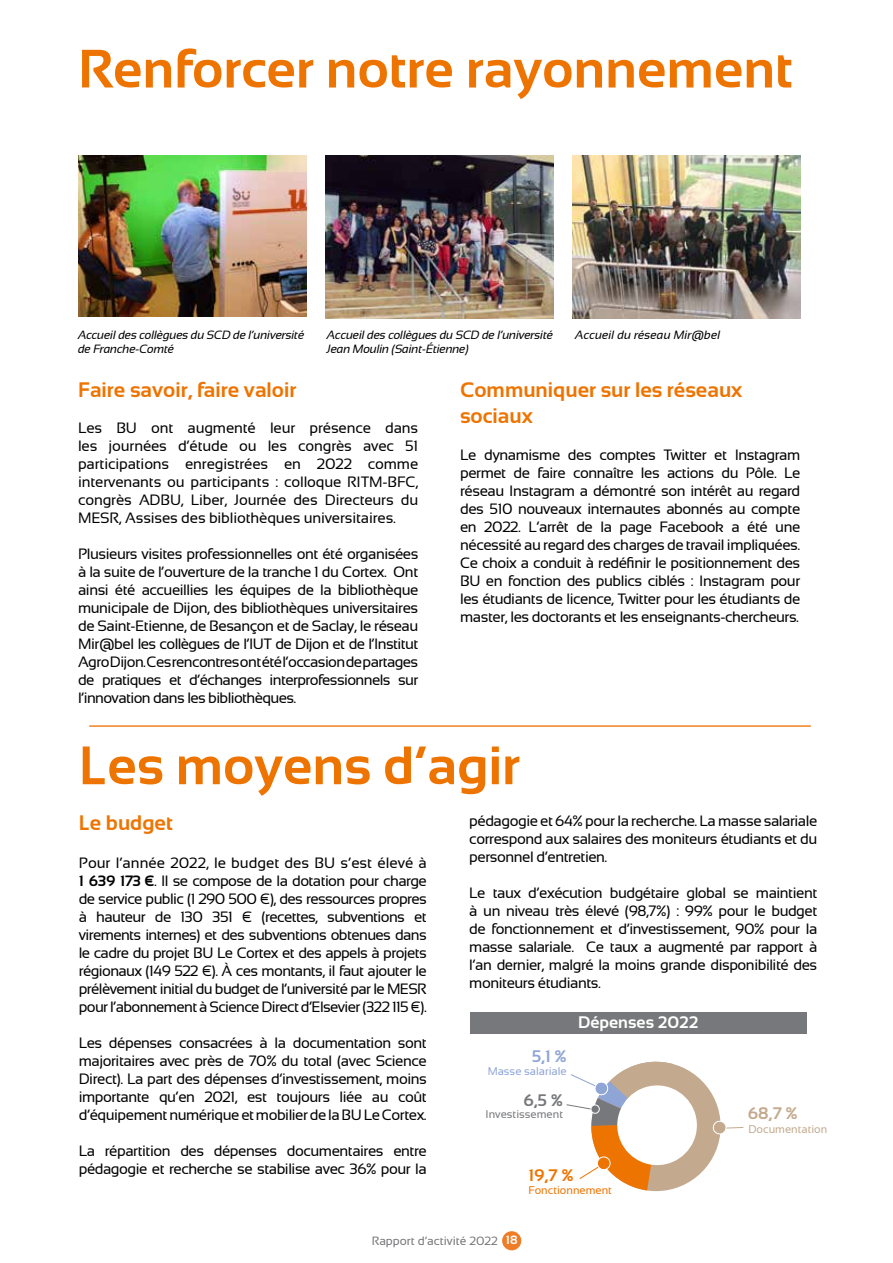
<style>
.page{position:relative;width:893px;height:1263px;background:#fff}
.page>*{position:absolute;margin:0;border:0;box-sizing:border-box;transform-origin:0 0}
.t1{font:700 54px "Sansation";color:#ee7402}
.t2{font:700 21px/25.2px "Sansation";color:#ee7402}
.t3{font:700 16.8px "Sansation";color:#fff}
.t4{font:700 16.8px "Sansation";color:#ee7402}
.t5{font:700 16.8px "Sansation";color:#c3aa8e}
.t6{font:700 16.8px "Sansation";color:#8fa5d5}
.t7{font:700 16.8px "Sansation";color:#77787b}
.t8{font:15px/18px "Sansation";letter-spacing:-.03em;color:#000;text-align:justify}
.t9{font:italic 12px/14.4px "Sansation";letter-spacing:-.02em;color:#000}
.t10{font:12px "Sansation";color:#77777a}
.t11{font:italic 12px "Sansation";color:#000}
.t12{font:11.1px "Sansation";color:#ee7402}
.t13{font:11.1px "Sansation";color:#8fa5d5}
.t14{font:11.1px "Sansation";color:#77787b}
.t15{font:11.1px "Sansation";color:#c3aa8e}
.s1{font-weight:700}
.s2{font-weight:700;color:#fff}
</style>
<div class="page">
<div style="left:502px;top:1231px;width:19px;height:19px;background:#ef7c26;border-radius:50%"></div>
<img style="left:79px;top:156px;width:227px;height:161px">
<img style="left:326px;top:156px;width:227px;height:163px">
<img style="left:573px;top:156px;width:227px;height:163px">
<div style="left:470px;top:1012px;width:337px;height:22px;background:#77787b"></div>
<svg style="left:566px;top:1061px;width:178px;height:130px"></svg>
<div style="left:617px;top:1085px;width:80px;height:80px;background:#fff;border-radius:50%"></div>
<div style="left:597px;top:1157px;width:13px;height:13px;background:#ee7402;border-radius:50%"></div>
<div style="left:597px;top:1156px;width:14px;height:14px;border:1px solid #fff;border-radius:50%"></div>
<hr style="left:89px;top:725px;width:722px;height:2px;background:#ee7402">
<h1 class="t1" style="left:78px;top:39px;width:716px">Renforcer notre rayonnement</h1>
<p class="t9" style="left:78px;top:328px;width:228px">Accueil des collègues du SCD de l’université de Franche-Comté</p>
<p class="t9" style="left:327px;top:328px;width:228px">Accueil des collègues du SCD de l’université<br>Jean Moulin (Saint-Étienne)</p>
<p class="t11" style="left:575px;top:328px;width:147px">Accueil du réseau Mir@bel</p>
<h2 class="t2" style="left:460px;top:377px;width:284px">Communiquer sur les réseaux sociaux</h2>
<p class="t8" style="left:460px;top:446px;width:342px">Le dynamisme des comptes Twitter et Instagram permet de faire connaître les actions du Pôle. Le réseau Instagram a démontré son intérêt au regard des 510 nouveaux internautes abonnés au compte en 2022. L’arrêt de la page Facebook a été une nécessité au regard des charges de travail impliquées.<br>Ce choix a conduit à redéfinir le positionnement des BU en fonction des publics ciblés : Instagram pour les étudiants de licence, Twitter pour les étudiants de master, les doctorants et les enseignants-chercheurs.</p>
<h2 class="t2" style="left:78px;top:377px;width:220px">Faire savoir, faire valoir</h2>
<p class="t8" style="left:78px;top:419px;width:342px">Les BU ont augmenté leur présence dans les journées d’étude ou les congrès avec 51 participations enregistrées en 2022 comme intervenants ou participants : colloque RITM-BFC, congrès ADBU, Liber, Journée des Directeurs du MESR, Assises des bibliothèques universitaires.</p>
<p class="t8" style="left:78px;top:545px;width:342px">Plusieurs visites professionnelles ont été organisées à la suite de l’ouverture de la tranche 1 du Cortex. Ont ainsi été accueillies les équipes de la bibliothèque municipale de Dijon, des bibliothèques universitaires de Saint-Etienne, de Besançon et de Saclay, le réseau Mir@bel les collègues de l’IUT de Dijon et de l’Institut Agro Dijon. Ces rencontres ont été l’occasion de partages de pratiques et d’échanges interprofessionnels sur l’innovation dans les bibliothèques.</p>
<h1 class="t1" style="left:79px;top:735px;width:443px">Les moyens d’agir</h1>
<h2 class="t2" style="left:79px;top:810px;width:96px">Le budget</h2>
<p class="t8" style="left:79px;top:853px;width:350px">Pour l’année 2022, le budget des BU s’est élevé à <span class="s1">1 639 173 €</span>. Il se compose de la dotation pour charge de service public (1 290 500 €), des ressources propres à hauteur de 130 351 € (recettes, subventions et virements internes) et des subventions obtenues dans le cadre du projet BU Le Cortex et des appels à projets régionaux (149 522 €). À ces montants, il faut ajouter le prélèvement initial du budget de l’université par le MESR pour l’abonnement à Science Direct d’Elsevier (322 115 €).</p>
<p class="t8" style="left:79px;top:1033px;width:350px">Les dépenses consacrées à la documentation sont majoritaires avec près de 70% du total (avec Science Direct). La part des dépenses d’investissement, moins importante qu’en 2021, est toujours liée au coût d’équipement numérique et mobilier de la BU Le Cortex.</p>
<p class="t8" style="left:79px;top:1141px;width:350px">La répartition des dépenses documentaires entre pédagogie et recherche se stabilise avec 36% pour la</p>
<p class="t8" style="left:469px;top:811px;width:350px">pédagogie et 64% pour la recherche. La masse salariale correspond aux salaires des moniteurs étudiants et du personnel d’entretien.</p>
<p class="t8" style="left:469px;top:883px;width:350px">Le taux d’exécution budgétaire global se maintient à un niveau très élevé (98,7%) : 99% pour le budget de fonctionnement et d’investissement, 90% pour la masse salariale. Ce taux a augmenté par rapport à l’an dernier, malgré la moins grande disponibilité des moniteurs étudiants.</p>
<p class="t6" style="left:532px;top:1046px;width:36px">5,1 %</p>
<p class="t13" style="left:488px;top:1065px;width:81px">Masse salariale</p>
<p class="t7" style="left:524px;top:1091px;width:41px">6,5 %</p>
<p class="t14" style="left:486px;top:1107px;width:79px">Investissement</p>
<p class="t3" style="left:578px;top:1013px;width:122px">Dépenses 2022</p>
<p class="t4" style="left:528px;top:1165px;width:47px">19,7 %</p>
<p class="t12" style="left:528px;top:1184px;width:85px">Fonctionnement</p>
<p class="t5" style="left:748px;top:1103px;width:51px">68,7 %</p>
<p class="t15" style="left:748px;top:1122px;width:80px">Documentation</p>
<p class="t10" style="left:372px;top:1234px;width:147px">Rapport d’activité 2022 <span class="s2">18</span></p>
</div>
